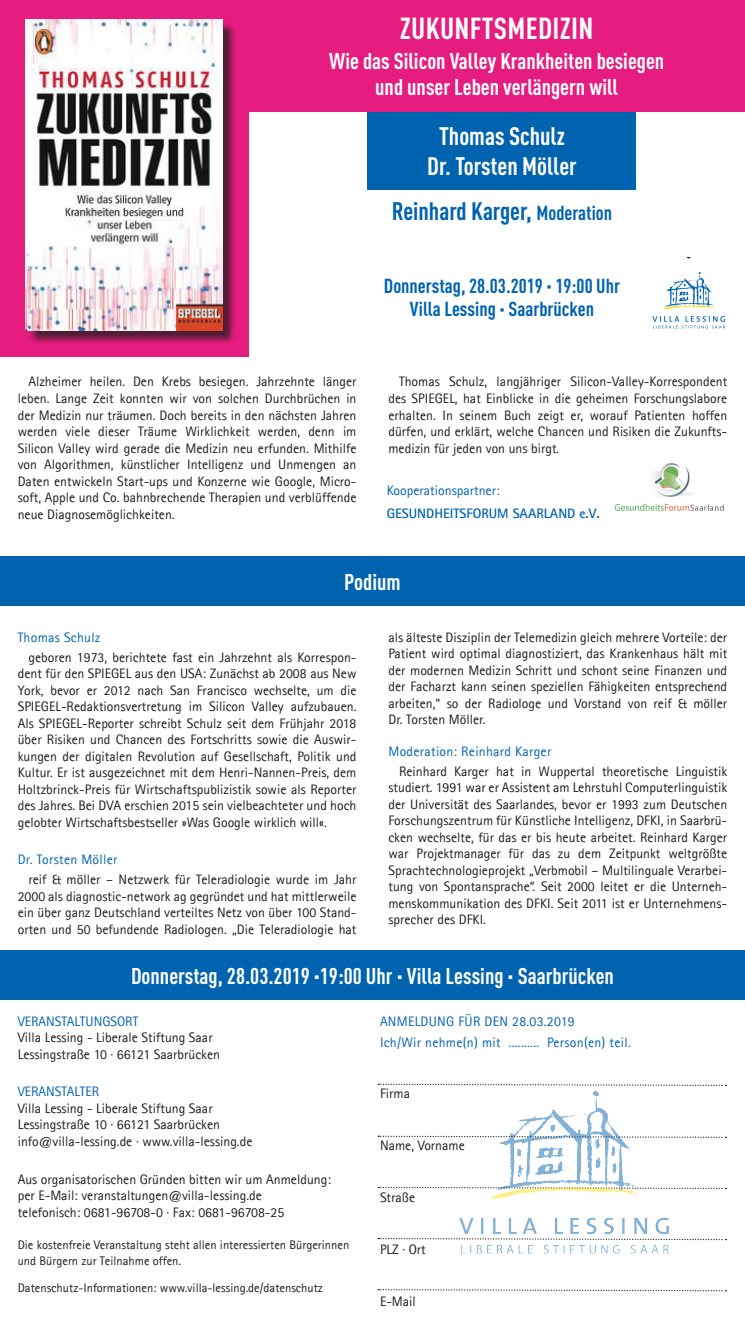
<style>
.page{position:relative;width:745px;height:1333px;background:#fff}
.page>*{position:absolute;margin:0;border:0;box-sizing:border-box;transform-origin:0 0}
.Titel_Headline_1{font:700 condensed 30px "DINOT";letter-spacing:.01em;color:#fff}
.Titel_Referent{font:700 condensed 25px "DINOT";color:#fff}
.Titel_Moderation{font:700 condensed 25px "DINOT";color:#0063af}
.Titel_Headline_2{font:700 condensed 22.5px/26.2px "DINOT";color:#fff;text-align:center}
.Innenseite__Referent{font:700 condensed 22.5px "DINOT";color:#fff}
.Titel_Datum_Ort{font:700 condensed 20px "DINOT";color:#0063af}
.Innen__Copy_Referent{font:13.75px/16.5px "Agfa Rotis Sans Serif";color:#1d1d1b;text-align:justify}
.Innen_Einladungstext{font:13.75px/16.5px "Agfa Rotis Sans Serif";color:#1d1d1b;text-align:justify}
.Rückseite_copy{font:13.75px/16.5px "Agfa Rotis Sans Serif";color:#1d1d1b}
.Innen__Copy_Name_Ref{font:13.75px "Agfa Rotis Sans Serif";letter-spacing:.02em;color:#0063af}
.Rückseite_Adresse{font:13.75px "Agfa Rotis Sans Serif";color:#1d1d1b}
.t1{font:700 13.75px "Agfa Rotis Sans Serif";color:#0063af}
.Innen__Copy_Name_Ref-2{font:13.75px "Agfa Rotis Sans Serif";color:#0063af}
.Rückseite_Pflichttex{font:12.5px/16.2px "Agfa Rotis Sans Serif";color:#1d1d1b}
.s1{font-size:20px}
.s2{color:#0063af}
</style>
<div class="page">
<div style="left:367px;top:111px;width:268px;height:79px;background:#0063af"></div>
<div style="left:248px;top:0;width:496px;height:112px;background:#e61c7f"></div>
<div style="left:0;top:0;width:248px;height:356px;background:#e61c7f"></div>
<svg style="left:664px;top:272px;width:49px;height:37px"></svg>
<svg style="left:652px;top:316px;width:72px;height:12px"></svg>
<svg style="left:378px;top:1083px;width:348px;height:3px"></svg>
<svg style="left:378px;top:1135px;width:348px;height:3px"></svg>
<svg style="left:378px;top:1186px;width:348px;height:3px"></svg>
<svg style="left:378px;top:1238px;width:348px;height:2px"></svg>
<svg style="left:378px;top:1289px;width:348px;height:2px"></svg>
<img style="left:451px;top:1090px;width:222px;height:164px">
<div style="left:28px;top:22px;width:208px;height:323px;background:#1d1d1b;opacity:.75"></div>
<img style="left:26px;top:20px;width:196px;height:310px">
<div style="left:0;top:556px;width:744px;height:50px;background:#0063af"></div>
<div style="left:0;top:950px;width:744px;height:49px;background:#0063af"></div>
<img style="left:614px;top:463px;width:110px;height:48px">
<p class="Titel_Headline_1" style="left:399px;top:10px;width:195px">ZUKUNFTSMEDIZIN</p>
<p class="Titel_Headline_2" style="left:329px;top:48px;width:336px">Wie das Silicon Valley Krankheiten besiegen und unser Leben verlängern will</p>
<p class="Titel_Referent" style="left:439px;top:121px;width:127px">Thomas Schulz</p>
<p class="Titel_Referent" style="left:427px;top:151px;width:151px">Dr. Torsten Möller</p>
<p class="Titel_Moderation" style="left:391px;top:196px;width:222px">Reinhard Karger, <span class="s1">Moderation</span></p>
<p class="Titel_Datum_Ort" style="left:383px;top:273px;width:237px">Donnerstag, 28.03.2019 · 19:00 Uhr</p>
<p class="Titel_Datum_Ort" style="left:409px;top:297px;width:185px">Villa Lessing · Saarbrücken</p>
<p class="Innen_Einladungstext" style="left:18px;top:373px;width:340px;text-indent:11px">Alzheimer heilen. Den Krebs besiegen. Jahrzehnte länger leben. Lange Zeit konnten wir von solchen Durchbrüchen in der Medizin nur träumen. Doch bereits in den nächsten Jahren werden viele dieser Träume Wirklichkeit werden, denn im Silicon Valley wird gerade die Medizin neu erfunden. Mithilfe von Algorithmen, künstlicher Intelligenz und Unmengen an Daten entwickeln Start-ups und Konzerne wie Google, Micro&shy;soft, Apple und Co. bahnbrechende Therapien und verblüffende neue Diagnosemöglichkeiten.</p>
<p class="Innen_Einladungstext" style="left:388px;top:373px;width:340px;text-indent:11px">Thomas Schulz, langjähriger Silicon-Valley-Korrespondent des SPIEGEL, hat Einblicke in die geheimen Forschungslabore erhalten. In seinem Buch zeigt er, worauf Patienten hoffen dürfen, und erklärt, welche Chancen und Risiken die Zukunfts&shy;medizin für jeden von uns birgt.</p>
<p class="Innen__Copy_Name_Ref-2" style="left:386px;top:482px;width:114px">Kooperationspartner:</p>
<p class="t1" style="left:386px;top:505px;width:214px">GESUNDHEITSFORUM SAARLAND e.V.</p>
<p class="Innenseite__Referent" style="left:344px;top:568px;width:58px">Podium</p>
<p class="Innen__Copy_Name_Ref" style="left:18px;top:629px;width:84px">Thomas Schulz</p>
<p class="Innen__Copy_Referent" style="left:18px;top:648px;width:340px;text-indent:11px">geboren 1973, berichtete fast ein Jahrzehnt als Korrespon&shy;dent für den SPIEGEL aus den USA: Zunächst ab 2008 aus New York, bevor er 2012 nach San Francisco wechselte, um die SPIEGEL-Redaktionsvertretung im Silicon Valley aufzubauen.<br>Als SPIEGEL-Reporter schreibt Schulz seit dem Frühjahr 2018 über Risiken und Chancen des Fortschritts sowie die Auswir&shy;kungen der digitalen Revolution auf Gesellschaft, Politik und Kultur. Er ist ausgezeichnet mit dem Henri-Nannen-Preis, dem Holtzbrinck-Preis für Wirtschaftspublizistik sowie als Reporter des Jahres. Bei DVA erschien 2015 sein vielbeachteter und hoch gelobter Wirtschaftsbestseller »Was Google wirklich will«.</p>
<p class="Innen__Copy_Name_Ref" style="left:18px;top:851px;width:101px">Dr. Torsten Möller</p>
<p class="Innen__Copy_Referent" style="left:18px;top:871px;width:340px;text-indent:11px">reif &amp; möller – Netzwerk für Teleradiologie wurde im Jahr 2000 als diagnostic-network ag gegründet und hat mittlerweile ein über ganz Deutschland verteiltes Netz von über 100 Stand&shy;orten und 50 befundende Radiologen. „Die Teleradiologie hat</p>
<p class="Innen__Copy_Referent" style="left:388px;top:628px;width:340px">als älteste Disziplin der Telemedizin gleich mehrere Vorteile: der Patient wird optimal diagnostiziert, das Krankenhaus hält mit der modernen Medizin Schritt und schont seine Finanzen und der Facharzt kann seinen speziellen Fähigkeiten entsprechend arbeiten,“ so der Radiologe und Vorstand von reif &amp; möller Dr. Torsten Möller.</p>
<p class="Innen__Copy_Name_Ref" style="left:388px;top:743px;width:164px">Moderation: Reinhard Karger</p>
<p class="Innen__Copy_Referent" style="left:388px;top:762px;width:340px;text-indent:11px">Reinhard Karger hat in Wuppertal theoretische Linguistik studiert. 1991 war er Assistent am Lehrstuhl Computerlinguistik der Universität des Saarlandes, bevor er 1993 zum Deutschen Forschungszentrum für Künstliche Intelligenz, DFKI, in Saarbrü&shy;cken wechselte, für das er bis heute arbeitet. Reinhard Karger war Projektmanager für das zu dem Zeitpunkt weltgrößte Sprachtechnologieprojekt „Verbmobil – Multilinguale Verarbei&shy;tung von Spontansprache“. Seit 2000 leitet er die Unterneh&shy;menskommunikation des DFKI. Seit 2011 ist er Unternehmens&shy;sprecher des DFKI.</p>
<p class="Innenseite__Referent" style="left:131px;top:961px;width:484px">Donnerstag, 28.03.2019 ·19:00 Uhr · Villa Lessing · Saarbrücken</p>
<p class="Rückseite_copy" style="left:18px;top:1012px;width:204px"><span class="s2">VERANSTALTUNGSORT<br></span>Villa Lessing - Liberale Stiftung Saar<br>Lessingstraße 10 · 66121 Saarbrücken</p>
<p class="Rückseite_copy" style="left:18px;top:1083px;width:236px"><span class="s2">VERANSTALTER<br></span>Villa Lessing - Liberale Stiftung Saar Lessingstraße 10 · 66121 Saarbrücken info@villa-lessing.de · www.villa-lessing.de</p>
<p class="Rückseite_copy" style="left:18px;top:1170px;width:314px">Aus organisatorischen Gründen bitten wir um Anmeldung: per E-Mail: veranstaltungen@villa-lessing.de<br>telefonisch: 0681-96708-0 · Fax: 0681-96708-25</p>
<p class="Rückseite_Pflichttex" style="left:18px;top:1236px;width:333px">Die kostenfreie Veranstaltung steht allen interessierten Bürgerinnen und Bürgern zur Teilnahme offen.</p>
<p class="Rückseite_Pflichttex" style="left:18px;top:1279px;width:306px">Datenschutz-Informationen: www.villa-lessing.de/datenschutz</p>
<p class="Innen__Copy_Name_Ref" style="left:380px;top:1012px;width:196px">ANMELDUNG FÜR DEN 28.03.2019</p>
<p class="Innen__Copy_Name_Ref" style="left:380px;top:1034px;width:252px">Ich/Wir nehme(n) mit .......... Person(en) teil.</p>
<p class="Rückseite_Adresse" style="left:380px;top:1085px;width:32px">Firma</p>
<p class="Rückseite_Adresse" style="left:380px;top:1137px;width:86px">Name, Vorname</p>
<p class="Rückseite_Adresse" style="left:380px;top:1189px;width:37px">Straße</p>
<p class="Rückseite_Adresse" style="left:380px;top:1241px;width:47px">PLZ · Ort</p>
<p class="Rückseite_Adresse" style="left:380px;top:1292px;width:37px">E-Mail</p>
</div>
